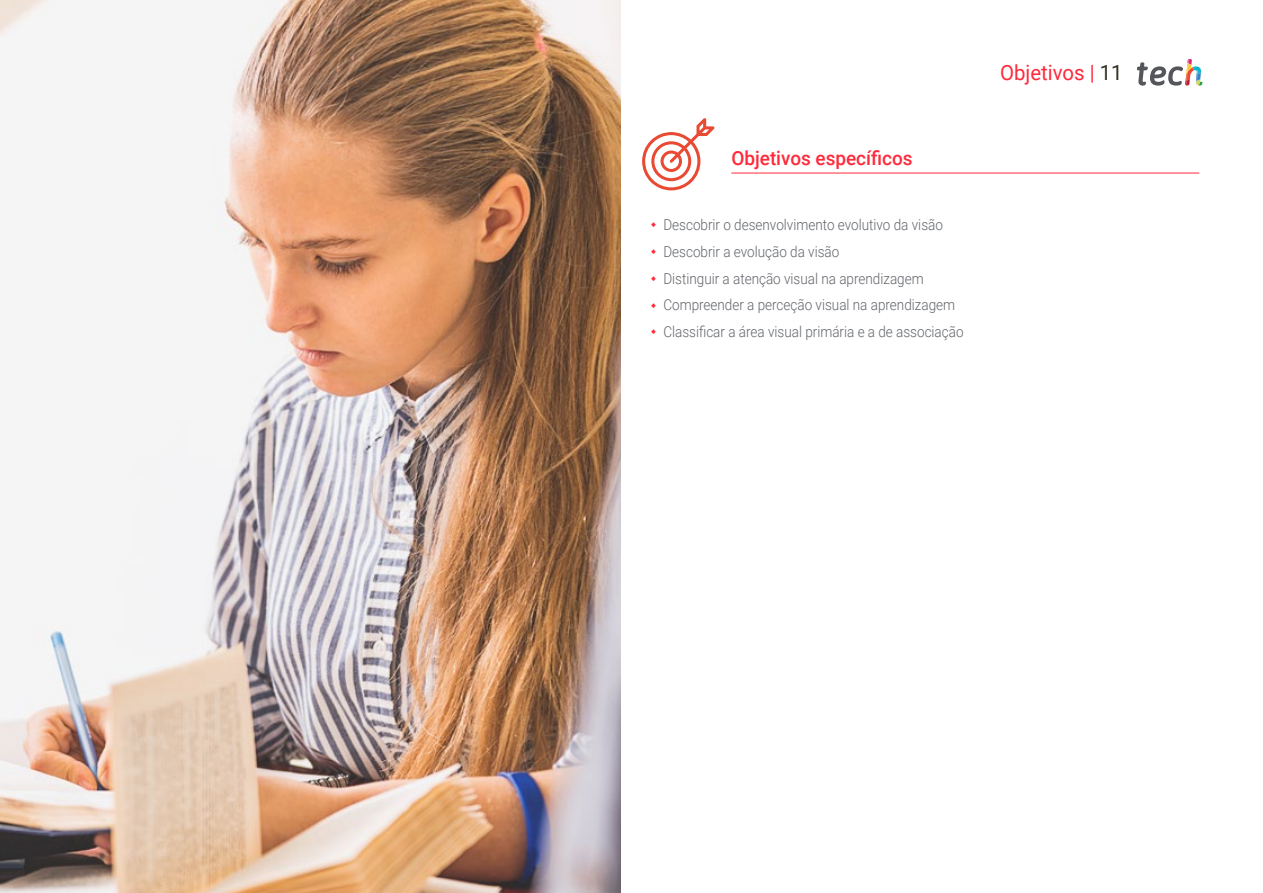
<style>
.page{position:relative;width:1263px;height:893px;background:#fff}
.page>*{position:absolute;margin:0;border:0;box-sizing:border-box;transform-origin:0 0}
.t1{font:21px "Roboto";color:#ff293a}
.t2{font:500 19.5px "Roboto";color:#ff293a}
.t3{font:300 15px/26.7px "Roboto";color:#61646a;scale:.9 1}
.s1{color:#312e20}
</style>
<div class="page">
<hr style="left:731px;top:173px;width:468px;height:1px;background:#ff293a">
<svg style="left:642px;top:118px;width:72px;height:72px"></svg>
<img style="left:0;top:0;width:621px;height:893px">
<svg style="left:1137px;top:59px;width:65px;height:27px"></svg>
<h2 class="t2" style="left:731px;top:144px;width:183px">Objetivos específicos</h2>
<p class="t3" style="left:663px;top:211px;width:335px">Descobrir o desenvolvimento evolutivo da visão Descobrir a evolução da visão<br>Distinguir a atenção visual na aprendizagem Compreender a perceção visual na aprendizagem Classificar a área visual primária e a de associação</p>
<h1 class="t1" style="left:1000px;top:57px;width:124px">Objetivos | <span class="s1">11</span></h1>
</div>
